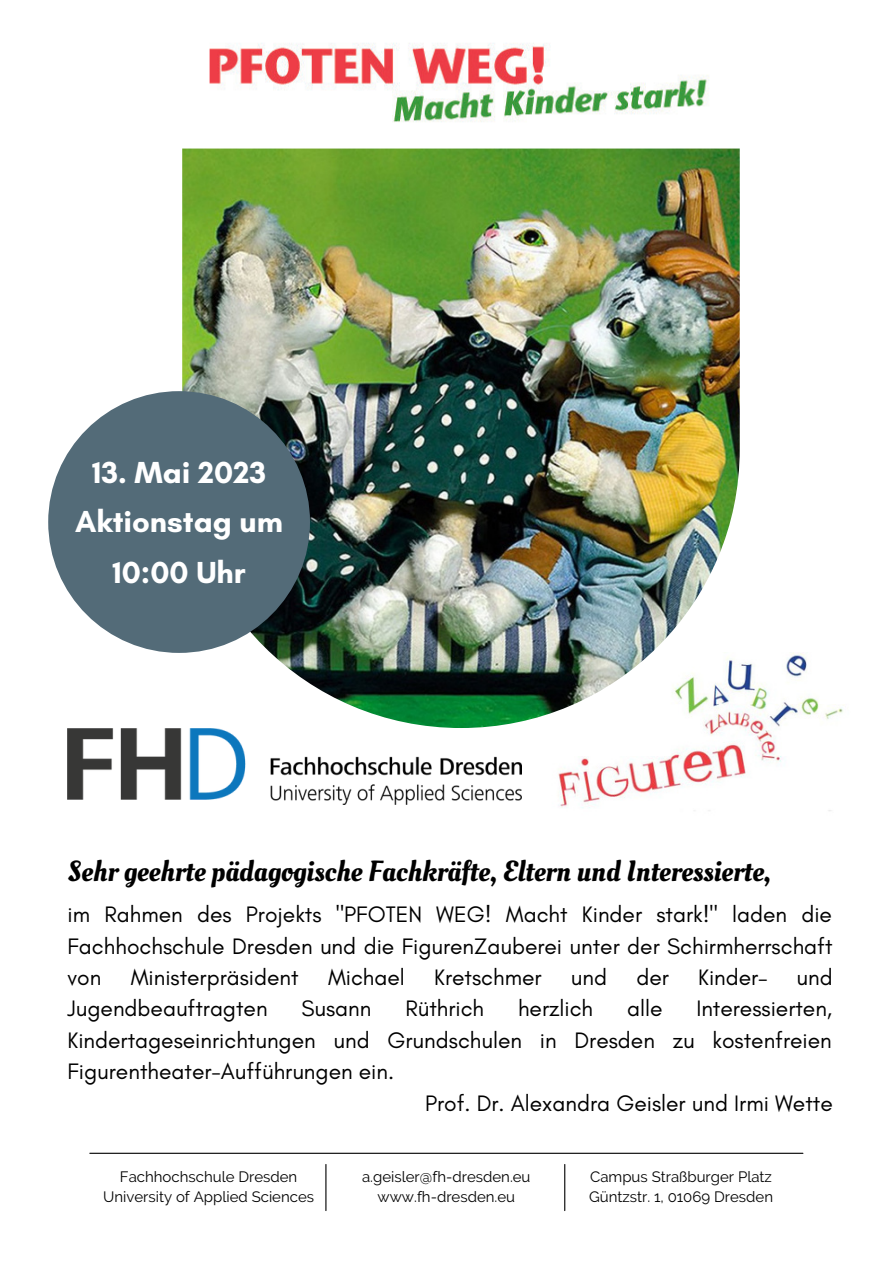
<style>
.page{position:relative;width:893px;height:1264px;background:#fff}
.page>*{position:absolute;margin:0;border:0;box-sizing:border-box;transform-origin:0 0}
.t1{font:700 31.05px/49.9px "Glacial Indifference";color:#fff;text-align:center}
.t2{font:29.1px "Oleo Script";color:#000}
.t3{font:22.8px/31.5px "Glacial Indifference";color:#000;text-align:justify}
.t4{font:15px/20.2px "Raleway";color:#000;text-align:center}
</style>
<div class="page">
<hr style="left:90px;top:1152px;width:712px;height:1px;background:#000">
<hr style="left:325px;top:1164px;width:1px;height:46px;background:#000">
<hr style="left:564px;top:1164px;width:1px;height:46px;background:#000">
<img style="left:209px;top:43px;width:531px;height:152px">
<img style="left:558px;top:653px;width:285px;height:158px">
<img style="left:182px;top:148px;width:557px;height:580px">
<div style="left:48px;top:391px;width:262px;height:262px;background:#536b78;border-radius:50%"></div>
<img style="left:68px;top:728px;width:454px;height:76px">
<h1 class="t1" style="left:75px;top:447px;width:210px">13. Mai 2023<br>Aktionstag um<br>10:00 Uhr</h1>
<p class="t2" style="left:68px;top:851px;width:704px">Sehr geehrte pädagogische Fachkräfte, Eltern und Interessierte,</p>
<p class="t3" style="left:68px;top:898px;width:766px">im Rahmen des Projekts "PFOTEN WEG! Macht Kinder stark!" laden die Fachhochschule Dresden und die FigurenZauberei unter der Schirmherrschaft von</p>
<p class="t3" style="left:131px;top:961px;width:169px">Ministerpräsident</p>
<p class="t3" style="left:328px;top:961px;width:78px">Michael</p>
<p class="t3" style="left:434px;top:961px;width:109px">Kretschmer</p>
<p class="t3" style="left:571px;top:961px;width:38px">und</p>
<p class="t3" style="left:636px;top:961px;width:34px">der</p>
<p class="t3" style="left:698px;top:961px;width:70px">Kinder–</p>
<p class="t3" style="left:796px;top:961px;width:38px">und</p>
<p class="t3" style="left:68px;top:992px;width:201px">Jugendbeauftragten</p>
<p class="t3" style="left:301px;top:992px;width:72px">Susann</p>
<p class="t3" style="left:405px;top:992px;width:80px">Rüthrich</p>
<p class="t3" style="left:518px;top:992px;width:77px">herzlich</p>
<p class="t3" style="left:627px;top:992px;width:37px">alle</p>
<p class="t3" style="left:696px;top:992px;width:137px">Interessierten,</p>
<p class="t3" style="left:68px;top:1024px;width:765px">Kindertageseinrichtungen und Grundschulen in Dresden zu kostenfreien</p>
<p class="t3" style="left:68px;top:1055px;width:328px">Figurentheater-Aufführungen ein.</p>
<p class="t3" style="left:425px;top:1087px;width:409px">Prof. Dr. Alexandra Geisler und Irmi Wette</p>
<p class="t4" style="left:103px;top:1166px;width:212px">Fachhochschule Dresden<br>University of Applied Sciences</p>
<p class="t4" style="left:362px;top:1166px;width:170px">a.geisler@fh-dresden.eu www.fh-dresden.eu</p>
<p class="t4" style="left:589px;top:1166px;width:185px;text-align:left">Campus Straßburger Platz<br>Güntzstr. 1, 01069 Dresden</p>
</div>
